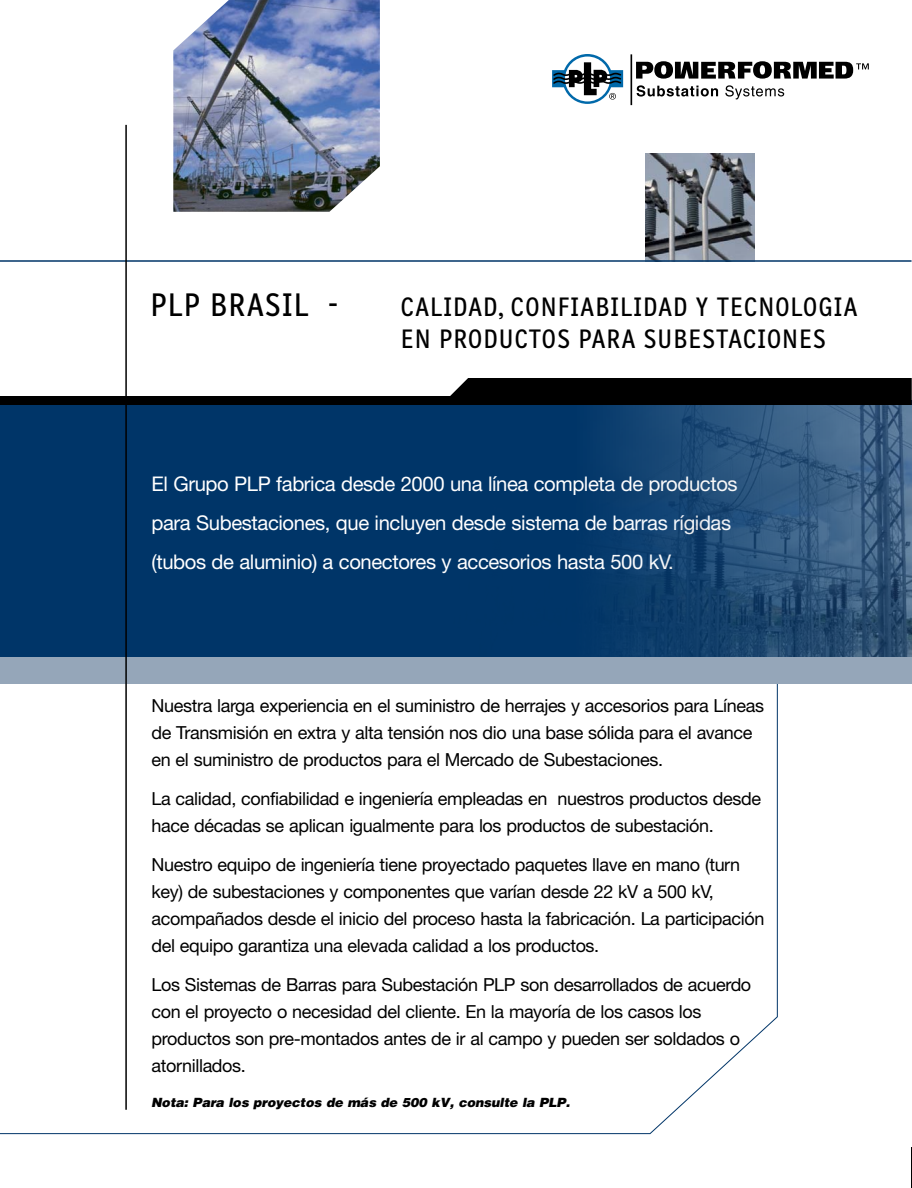
<style>
.page{position:relative;width:912px;height:1188px;background:#fff}
.page>*{position:absolute;margin:0;border:0;box-sizing:border-box;transform-origin:0 0}
.t1{font:33px "Letter Gothic Text OT";letter-spacing:.04em;color:#000}
.t2{font:27px/32.4px "Letter Gothic Text OT";letter-spacing:.04em;color:#000}
.t3{font:20.25px/39px "Helvetica Neue LT Std";letter-spacing:-.02em;color:#fff}
.t4{font:18px/27px "Helvetica Neue LT Std";letter-spacing:-.02em;color:#000}
.t5{font:italic 900 12.75px "Helvetica LT Std";letter-spacing:-.01em;color:#000}
</style>
<div class="page">
<svg style="left:0;top:684px;width:778px;height:451px"></svg>
<div style="left:0;top:400px;width:912px;height:262px;background:#003568"></div>
<img style="left:645px;top:154px;width:109px;height:106px">
<hr style="left:911px;top:1148px;width:1px;height:40px;background:#000">
<svg style="left:0;top:378px;width:912px;height:27px"></svg>
<hr style="left:0;top:260px;width:911px;height:2px;background:#003568">
<img style="left:173px;top:0;width:207px;height:212px">
<img style="left:606px;top:405px;width:306px;height:252px">
<div style="left:0;top:657px;width:912px;height:27px;background:#95a6b9"></div>
<svg style="left:552px;top:54px;width:71px;height:50px"></svg>
<svg style="left:636px;top:61px;width:233px;height:18px"></svg>
<hr style="left:630px;top:54px;width:2px;height:51px;background:#000">
<svg style="left:636px;top:85px;width:82px;height:12px"></svg>
<svg style="left:725px;top:85px;width:59px;height:14px"></svg>
<hr style="left:125px;top:125px;width:2px;height:985px;background:#000">
<h1 class="t1" style="left:150px;top:286px;width:190px">PLP BRASIL -</h1>
<h2 class="t2" style="left:401px;top:291px;width:458px">CALIDAD, CONFIABILIDAD Y TECNOLOGIA<br>EN PRODUCTOS PARA SUBESTACIONES</h2>
<p class="t3" style="left:152px;top:464px;width:587px">El Grupo PLP fabrica desde 2000 una línea completa de productos para Subestaciones, que incluyen desde sistema de barras rígidas (tubos de aluminio) a conectores y accesorios hasta 500 kV.</p>
<p class="t4" style="left:152px;top:692px;width:614px">Nuestra larga experiencia en el suministro de herrajes y accesorios para Líneas de Transmisión en extra y alta tensión nos dio una base sólida para el avance en el suministro de productos para el Mercado de Subestaciones.</p>
<p class="t4" style="left:152px;top:785px;width:611px">La calidad, confiabilidad e ingeniería empleadas en nuestros productos desde hace décadas se aplican igualmente para los productos de subestación.</p>
<p class="t4" style="left:152px;top:851px;width:614px">Nuestro equipo de ingeniería tiene proyectado paquetes llave en mano (turn key) de subestaciones y componentes que varían desde 22 kV a 500 kV, acompañados desde el inicio del proceso hasta la fabricación. La participación del equipo garantiza una elevada calidad a los productos.</p>
<p class="t4" style="left:152px;top:971px;width:601px">Los Sistemas de Barras para Subestación PLP son desarrollados de acuerdo con el proyecto o necesidad del cliente. En la mayoría de los casos los productos son pre-montados antes de ir al campo y pueden ser soldados o atornillados.</p>
<p class="t5" style="left:151px;top:1094px;width:420px">Nota: Para los proyectos de más de 500 kV, consulte la PLP.</p>
</div>
